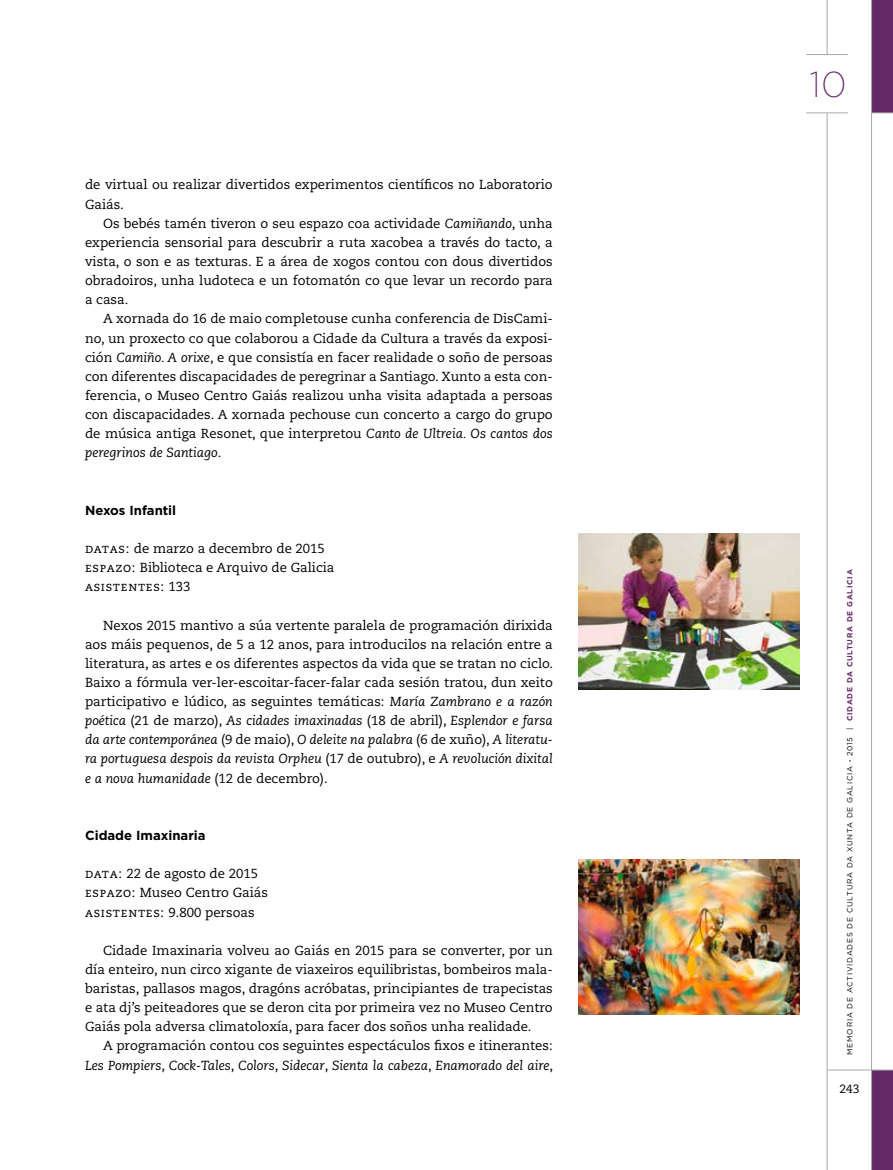
<style>
.page{position:relative;width:893px;height:1170px;background:#fff}
.page>*{position:absolute;margin:0;border:0;box-sizing:border-box;transform-origin:0 0}
.t1{font:200 36px "Gotham";color:#642a68}
.t2{font:13.2px/19px "Caecilia LT Std";color:#000;text-align:justify}
.t3{font:700 13.2px "Gotham";color:#000}
.t4{font:12px "Caecilia LT Std";color:#000}
.t5{font:7.5px "Gotham";letter-spacing:.1em;color:#000}
.s1{font-style:italic}
.s2{font-weight:700}
.s3{font-weight:700;color:#642a68}
</style>
<div class="page">
<div style="left:872px;top:1069px;width:21px;height:100px;background:#642a68"></div>
<div style="left:872px;top:0;width:21px;height:113px;background:#642a68"></div>
<hr style="left:827px;top:1069px;width:66px;height:1px;background:#a8a8a7">
<hr style="left:827px;top:0;width:1px;height:1169px;background:#a8a8a7">
<hr style="left:871px;top:0;width:1px;height:1169px;background:#a8a8a7">
<svg style="left:872px;top:113px;width:21px;height:1px"></svg>
<div style="left:795px;top:55px;width:66px;height:58px;background:#fff"></div>
<hr style="left:806px;top:113px;width:42px;height:1px;background:#a8a8a7">
<hr style="left:806px;top:54px;width:42px;height:1px;background:#a8a8a7">
<img style="left:578px;top:534px;width:221px;height:155px">
<img style="left:578px;top:859px;width:221px;height:155px">
<p class="t2" style="left:85px;top:175px;width:469px">de virtual ou realizar divertidos experimentos científicos no Laboratorio<br>Gaiás.</p>
<p class="t2" style="left:85px;top:214px;width:469px;text-indent:18px">Os bebés tamén tiveron o seu espazo coa actividade <span class="s1">Camiñando</span>, unha experiencia sensorial para descubrir a ruta xacobea a través do tacto, a vista, o son e as texturas. E a área de xogos contou con dous divertidos obradoiros, unha ludoteca e un fotomatón co que levar un recordo para a casa.</p>
<p class="t2" style="left:85px;top:309px;width:469px;text-indent:18px">A xornada do 16 de maio completouse cunha conferencia de DisCami&shy;no, un proxecto co que colaborou a Cidade da Cultura a través da exposi&shy;ción <span class="s1">Camiño. A orixe</span>, e que consistía en facer realidade o soño de persoas con diferentes discapacidades de peregrinar a Santiago. Xunto a esta con&shy;ferencia, o Museo Centro Gaiás realizou unha visita adaptada a persoas con discapacidades. A xornada pechouse cun concerto a cargo do grupo de música antiga Resonet, que interpretou <span class="s1">Canto de Ultreia. Os cantos dos peregrinos de Santiago</span>.</p>
<p class="t3" style="left:85px;top:501px;width:93px">Nexos Infantil</p>
<p class="t2" style="left:85px;top:539px;width:251px;text-align:left">datas: de marzo a decembro de 2015 espazo: Biblioteca e Arquivo de Galicia asistentes: 133</p>
<p class="t2" style="left:85px;top:615px;width:470px;text-indent:18px">Nexos 2015 mantivo a súa vertente paralela de programación dirixida aos máis pequenos, de 5 a 12 anos, para introducilos na relación entre a literatura, as artes e os diferentes aspectos da vida que se tratan no ciclo.<br>Baixo a fórmula ver-ler-escoitar-facer-falar cada sesión tratou, dun xeito participativo e lúdico, as seguintes temáticas: <span class="s1">María Zambrano e a razón poética</span> (21 de marzo), <span class="s1">As cidades imaxinadas</span> (18 de abril), <span class="s1">Esplendor e farsa da arte contemporánea</span> (9 de maio), <span class="s1">O deleite na palabra</span> (6 de xuño), <span class="s1">A literatu&shy;ra portuguesa despois da revista Orpheu</span> (17 de outubro), e <span class="s1">A revolución dixital e a nova humanidade</span> (12 de decembro).</p>
<p class="t3" style="left:85px;top:826px;width:122px">Cidade Imaxinaria</p>
<p class="t2" style="left:85px;top:864px;width:184px;text-align:left">data: 22 de agosto de 2015 espazo: Museo Centro Gaiás asistentes: 9.800 persoas</p>
<p class="t2" style="left:85px;top:940px;width:469px;text-indent:18px">Cidade Imaxinaria volveu ao Gaiás en 2015 para se converter, por un día enteiro, nun circo xigante de viaxeiros equilibristas, bombeiros mala&shy;baristas, pallasos magos, dragóns acróbatas, principiantes de trapecistas e ata dj’s peiteadores que se deron cita por primeira vez no Museo Centro Gaiás pola adversa climatoloxía, para facer dos soños unha realidade.</p>
<p class="t2" style="left:85px;top:1036px;width:470px;text-align:right">A programación contou cos seguintes espectáculos fixos e itinerantes:<br><span class="s1">Les Pompiers</span>, <span class="s1">Cock-Tales</span>, <span class="s1">Colors</span>, <span class="s1">Sidecar</span>, <span class="s1">Sienta la cabeza</span>, <span class="s1">Enamorado del aire</span>,</p>
<h1 class="t1" style="left:809px;top:61px;width:39px">10</h1>
<p class="t5" style="left:845px;top:1054px;width:487px;rotate:-90deg">MEMORIA DE ACTIVIDADES DE CULTURA DA XUNTA DE GALICIA <span class="s2">·</span> 2015 | <span class="s3">CIDADE DA CULTURA DE GALICIA</span></p>
<p class="t4" style="left:839px;top:1082px;width:22px">243</p>
</div>
